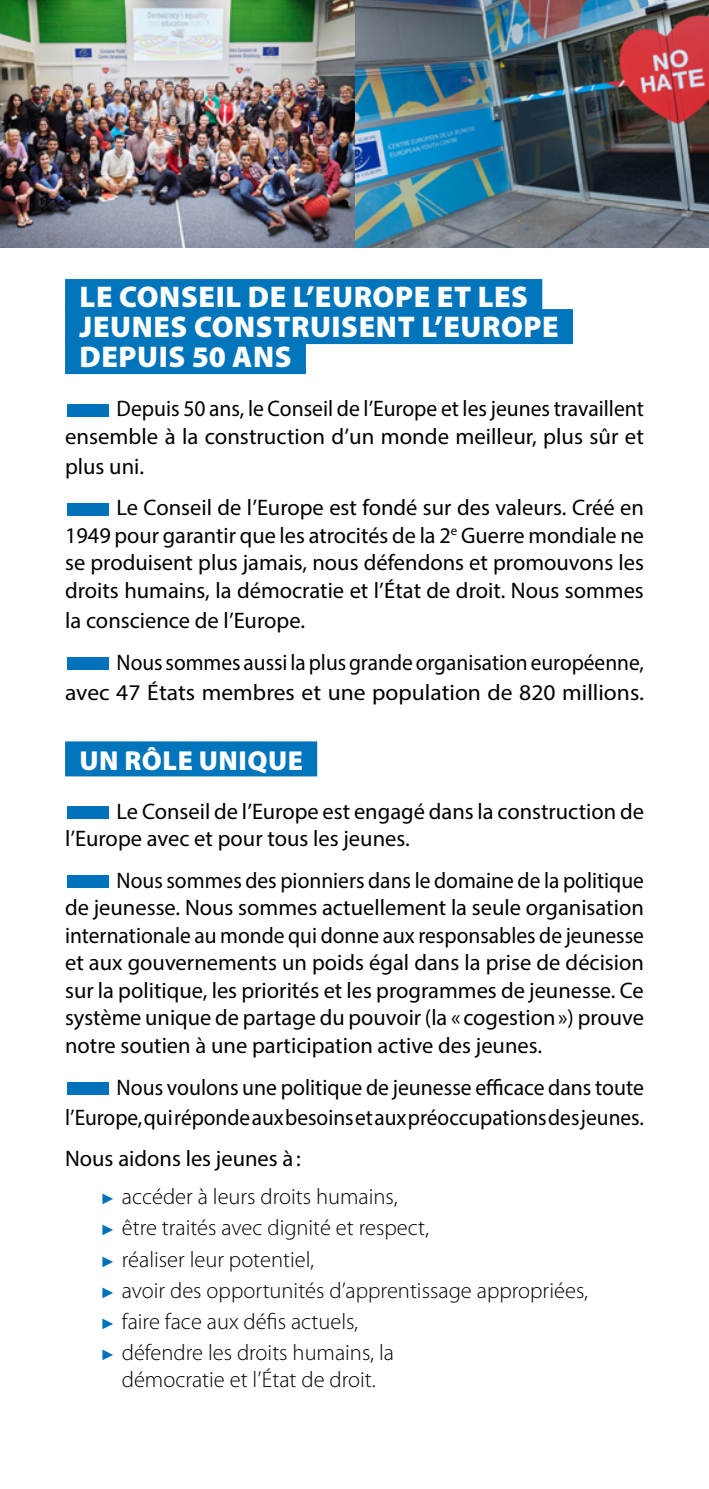
<style>
.page{position:relative;width:709px;height:1489px;background:#fff}
.page>*{position:absolute;margin:0;border:0;box-sizing:border-box;transform-origin:0 0}
.t1{font:900 30px/30px "Myriad Pro";letter-spacing:.02em;color:#fff}
.t2{font:900 27.5px "Myriad Pro";letter-spacing:.02em;color:#fff}
.t3{font:22.5px/27.5px "Myriad Pro";color:#000;scale:.95 1}
.t4{font:22.5px/27.5px "Myriad Pro";color:#000;text-align:justify}
.t5{font:300 22.5px/31px "Myriad Pro";color:#000}
.t6{font:22.5px/27.5px "Myriad Pro";color:#000;scale:.96 1}
.s1{color:#0072bb}
.s2{font-weight:400}
.s3{font-family:"Arial";font-weight:400;font-size:15px;color:#0072bb}
</style>
<div class="page">
<div style="left:65px;top:279px;width:477px;height:35px;background:#0075bc"></div>
<div style="left:65px;top:309px;width:508px;height:35px;background:#0075bc"></div>
<div style="left:65px;top:339px;width:241px;height:35px;background:#0075bc"></div>
<div style="left:65px;top:741px;width:252px;height:35px;background:#0075bc"></div>
<img style="left:354px;top:0;width:355px;height:247px">
<img style="left:0;top:0;width:354px;height:247px">
<h1 class="t1" style="left:80px;top:281px;width:481px">LE CONSEIL DE L’EUROPE ET LES<br>JEUNES CONSTRUISENT L’EUROPE<br>DEPUIS 50 ANS</h1>
<p class="t6" style="left:65px;top:394px;width:604px"><span class="s1">■</span>Depuis 50 ans, le Conseil de l’Europe et les jeunes travaillent ensemble à la construction d’un monde meilleur, plus sûr et</p>
<p class="t4" style="left:65px;top:452px;width:80px">plus uni.</p>
<p class="t4" style="left:65px;top:494px;width:580px"><span class="s1">■</span>Le Conseil de l’Europe est fondé sur des valeurs. Créé en 1949 pour garantir que les atrocités de la 2<sup>e</sup> Guerre mondiale ne se produisent plus jamais, nous défendons et promouvons les droits humains, la démocratie et l’État de droit. Nous sommes</p>
<p class="t4" style="left:65px;top:606px;width:241px">la conscience de l’Europe.</p>
<p class="t3" style="left:65px;top:646px;width:611px;line-height:30px"><span class="s1">■</span>Nous sommes aussi la plus grande organisation européenne, avec 47 États membres et une population de 820 millions.</p>
<p class="t2" style="left:80px;top:742px;width:225px">UN RÔLE UNIQUE</p>
<p class="t4" style="left:65px;top:796px;width:580px"><span class="s1">■</span>Le Conseil de l’Europe est engagé dans la construction de l’Europe avec et pour tous les jeunes.</p>
<p class="t3" style="left:65px;top:866px;width:611px;text-align:justify"><span class="s1">■</span>Nous sommes des pionniers dans le domaine de la politique de jeunesse. Nous sommes actuellement la seule organisation internationale au monde qui donne aux responsables de jeunesse et aux gouvernements un poids égal dans la prise de décision sur la politique, les priorités et les programmes de jeunesse. Ce système unique de partage du pouvoir (la « cogestion») prouve notre soutien à une participation active des jeunes.</p>
<p class="t6" style="left:65px;top:1071px;width:604px;line-height:30px"><span class="s1">■</span>Nous voulons une politique de jeunesse efficace dans toute l’Europe, qui réponde aux besoins et aux préoccupations des jeunes.</p>
<p class="t5" style="left:100px;top:1139px;width:298px;line-height:38.2px;text-indent:-35px"><span class="s2">Nous aidons les jeunes à :<br></span><span class="s3">►</span> accéder à leurs droits humains,</p>
<p class="t5" style="left:100px;top:1212px;width:489px"><span class="s3">►</span> être traités avec dignité et respect,<br><span class="s3">►</span> réaliser leur potentiel,<br><span class="s3">►</span> avoir des opportunités d’apprentissage appropriées, <span class="s3">►</span> faire face aux défis actuels,<br><span class="s3">►</span> défendre les droits humains, la</p>
<p class="t5" style="left:122px;top:1363px;width:255px">démocratie et l’État de droit.</p>
</div>
